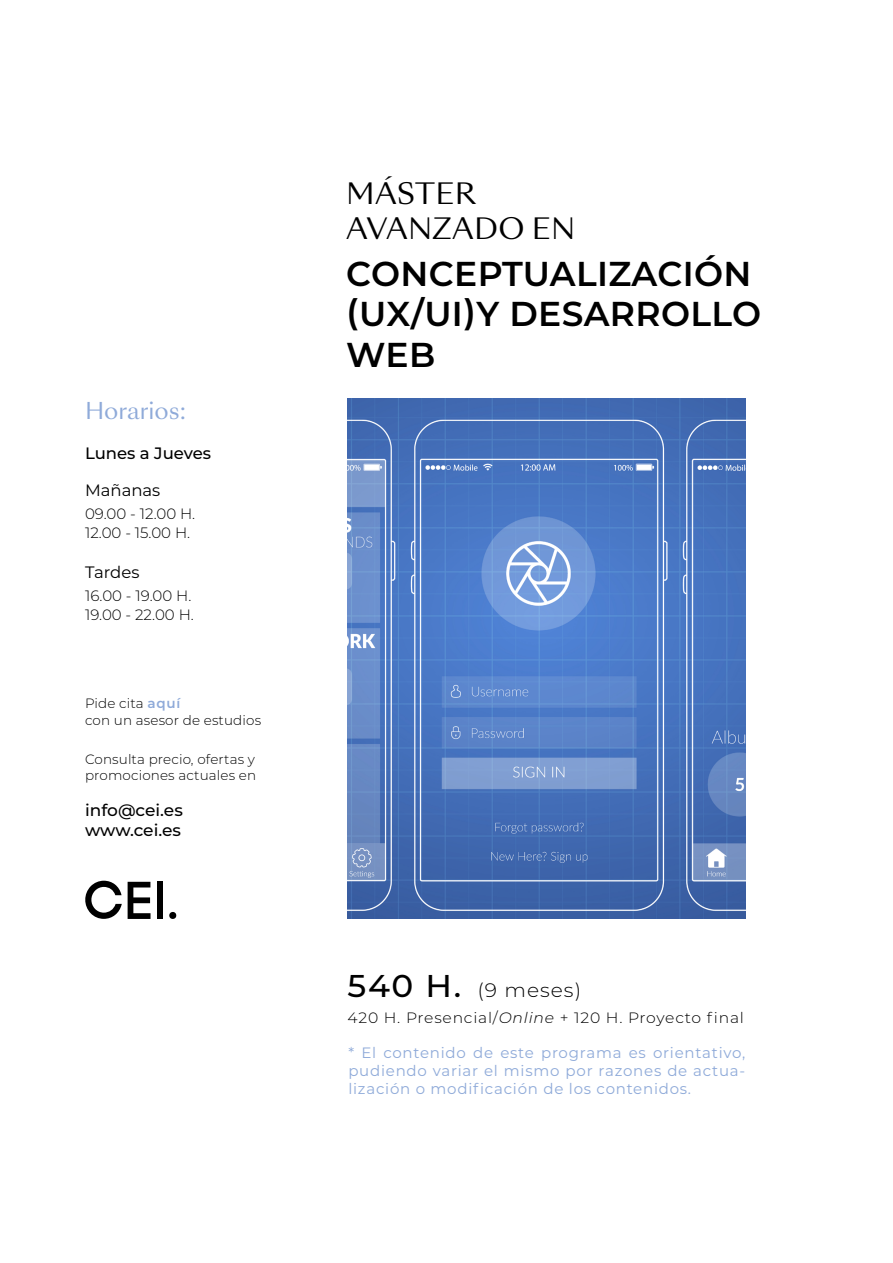
<style>
.page{position:relative;width:893px;height:1263px;background:#fff}
.page>*{position:absolute;margin:0;border:0;box-sizing:border-box;transform-origin:0 0}
.t1{font:600 34.5px/40.5px "Montserrat";letter-spacing:.01em;color:#000}
.t2{font:28.5px/34.2px "Sang Bleu Sunrise";letter-spacing:.01em;color:#000}
.t3{font:22.5px "Sang Bleu Sunrise";color:#8faad9}
.t4{font:300 19.5px "Montserrat";letter-spacing:.05em;color:#000;scale:1.04 1}
.t5{font:100 16.5px "Montserrat";color:#000}
.t6{font:500 16.5px/19.5px "Montserrat";color:#000}
.t7{font:15px/18px "Montserrat";letter-spacing:.05em;color:#8faad9;text-align:justify}
.t8{font:100 15px/19.5px "Montserrat";color:#000}
.t9{font:300 15px "Montserrat";letter-spacing:.05em;color:#000;scale:1.04 1}
.t10{font:300 13.5px/16.2px "Montserrat";letter-spacing:.01em;color:#000}
.s1{font-weight:600;color:#8faad9}
.s2{font-weight:500;font-size:31.5px}
.s3{font-style:italic}
</style>
<div class="page">
<img style="left:348px;top:398px;width:397px;height:521px">
<svg style="left:85px;top:881px;width:37px;height:38px"></svg>
<svg style="left:128px;top:882px;width:23px;height:37px"></svg>
<div style="left:157px;top:882px;width:6px;height:37px;background:#000"></div>
<div style="left:169px;top:912px;width:7px;height:7px;background:#000;border-radius:50%"></div>
<h3 class="t3" style="left:85px;top:395px;width:103px">Horarios:</h3>
<p class="t5" style="left:85px;top:442px;width:128px">Lunes a Jueves</p>
<p class="t5" style="left:85px;top:480px;width:77px">Mañanas</p>
<p class="t8" style="left:85px;top:503px;width:112px">09.00 - 12.00 H.<br>12.00 - 15.00 H.</p>
<p class="t5" style="left:85px;top:561px;width:56px">Tardes</p>
<p class="t8" style="left:85px;top:585px;width:110px">16.00 - 19.00 H.<br>19.00 - 22.00 H.</p>
<p class="t10" style="left:85px;top:695px;width:178px">Pide cita <span class="s1">aquí<br></span>con un asesor de estudios</p>
<p class="t10" style="left:85px;top:751px;width:173px">Consulta precio, ofertas y promociones actuales en</p>
<p class="t6" style="left:85px;top:800px;width:99px">info@cei.es www.cei.es</p>
<h2 class="t2" style="left:346px;top:178px;width:230px">MÁSTER<br>AVANZADO EN</h2>
<h1 class="t1" style="left:346px;top:252px;width:416px">CONCEPTUALIZACIÓN (UX/UI)Y DESARROLLO<br>WEB</h1>
<h3 class="t4" style="left:348px;top:977px;width:226px"><span class="s2">540 H.</span> (9 meses)</h3>
<p class="t9" style="left:348px;top:1007px;width:383px">420 H. Presencial/<span class="s3">Online</span> + 120 H. Proyecto final</p>
<p class="t7" style="left:348px;top:1043px;width:398px">* El contenido de este programa es orientativo, pudiendo variar el mismo por razones de actua&shy;lización o modificación de los contenidos.</p>
</div>
